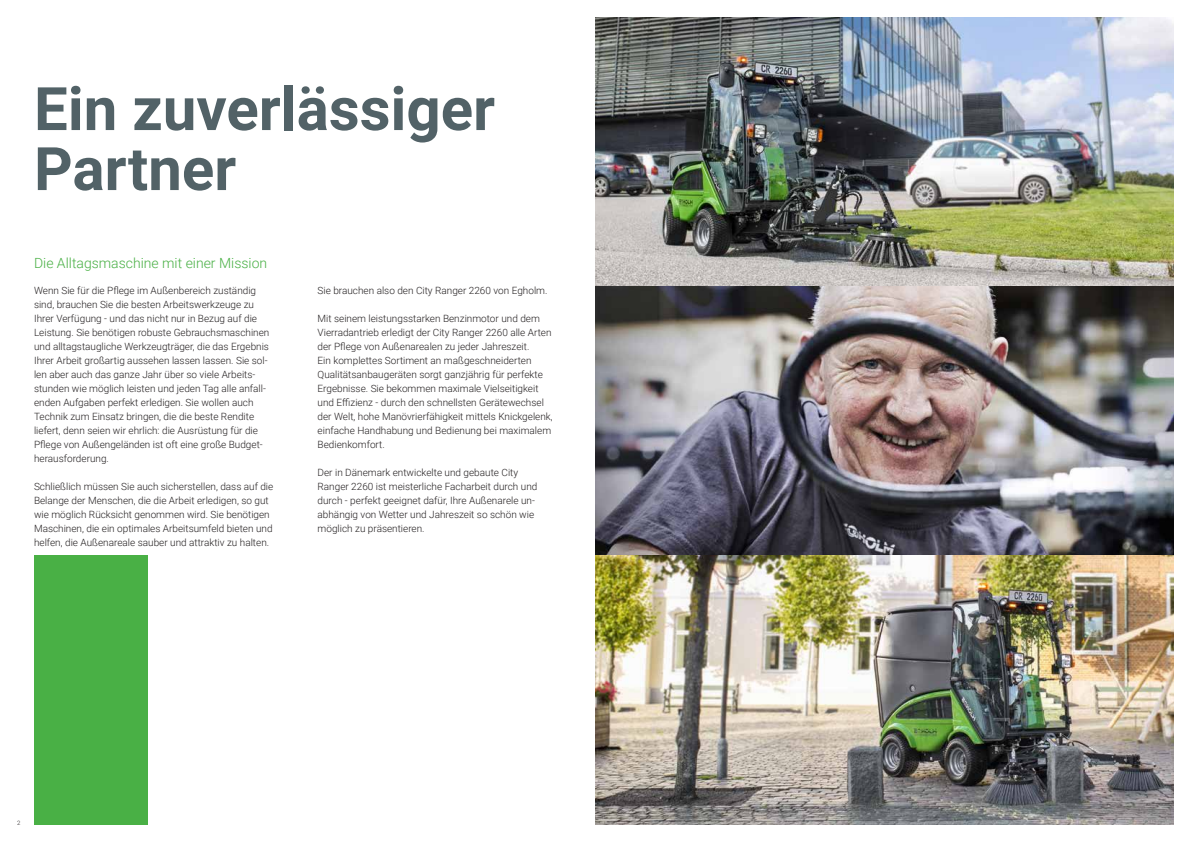
<style>
.page{position:relative;width:1191px;height:842px;background:#fff}
.page>*{position:absolute;margin:0;border:0;box-sizing:border-box;transform-origin:0 0}
.t1{font:700 60px/60px "Roboto";color:#526267}
.t2{font:300 14px "Roboto";color:#49b045}
.t3{font:300 10px/14px "Roboto";color:#231f20}
.t4{font:300 6px "Roboto";color:#231f20}
</style>
<div class="page">
<img style="left:595px;top:17px;width:579px;height:269px">
<img style="left:595px;top:286px;width:579px;height:270px">
<img style="left:595px;top:556px;width:579px;height:269px">
<div style="left:34px;top:556px;width:113px;height:269px;background:#49b045"></div>
<h1 class="t1" style="left:34px;top:76px;width:462px">Ein zuverlässiger<br>Partner</h1>
<h2 class="t2" style="left:34px;top:254px;width:235px">Die Alltagsmaschine mit einer Mission</h2>
<p class="t3" style="left:34px;top:283px;width:237px">Wenn Sie für die Pflege im Außenbereich zuständig sind, brauchen Sie die besten Arbeitswerkzeuge zu Ihrer Verfügung - und das nicht nur in Bezug auf die Leistung. Sie benötigen robuste Gebrauchsmaschinen und alltagstaugliche Werkzeugträger, die das Ergebnis Ihrer Arbeit großartig aussehen lassen lassen. Sie sol&shy;len aber auch das ganze Jahr über so viele Arbeits&shy;stunden wie möglich leisten und jeden Tag alle anfall&shy;enden Aufgaben perfekt erledigen. Sie wollen auch Technik zum Einsatz bringen, die die beste Rendite liefert, denn seien wir ehrlich: die Ausrüstung für die Pflege von Außengeländen ist oft eine große Budget&shy;herausforderung.</p>
<p class="t3" style="left:34px;top:479px;width:241px">Schließlich müssen Sie auch sicherstellen, dass auf die Belange der Menschen, die die Arbeit erledigen, so gut wie möglich Rücksicht genommen wird. Sie benötigen Maschinen, die ein optimales Arbeitsumfeld bieten und helfen, die Außenareale sauber und attraktiv zu halten.</p>
<p class="t3" style="left:317px;top:283px;width:231px">Sie brauchen also den City Ranger 2260 von Egholm.</p>
<p class="t3" style="left:317px;top:311px;width:237px">Mit seinem leistungsstarken Benzinmotor und dem Vierradantrieb erledigt der City Ranger 2260 alle Arten der Pflege von Außenarealen zu jeder Jahreszeit.<br>Ein komplettes Sortiment an maßgeschneiderten Qualitätsanbaugeräten sorgt ganzjährig für perfekte Ergebnisse. Sie bekommen maximale Vielseitigkeit und Effizienz - durch den schnellsten Gerätewechsel der Welt, hohe Manövrierfähigkeit mittels Knickgelenk, einfache Handhabung und Bedienung bei maximalem Bedienkomfort.</p>
<p class="t3" style="left:317px;top:465px;width:221px">Der in Dänemark entwickelte und gebaute City Ranger 2260 ist meisterliche Facharbeit durch und durch - perfekt geeignet dafür, Ihre Außenarele un&shy;abhängig von Wetter und Jahreszeit so schön wie möglich zu präsentieren.</p>
<p class="t4" style="left:17px;top:819px;width:5px">2</p>
</div>
